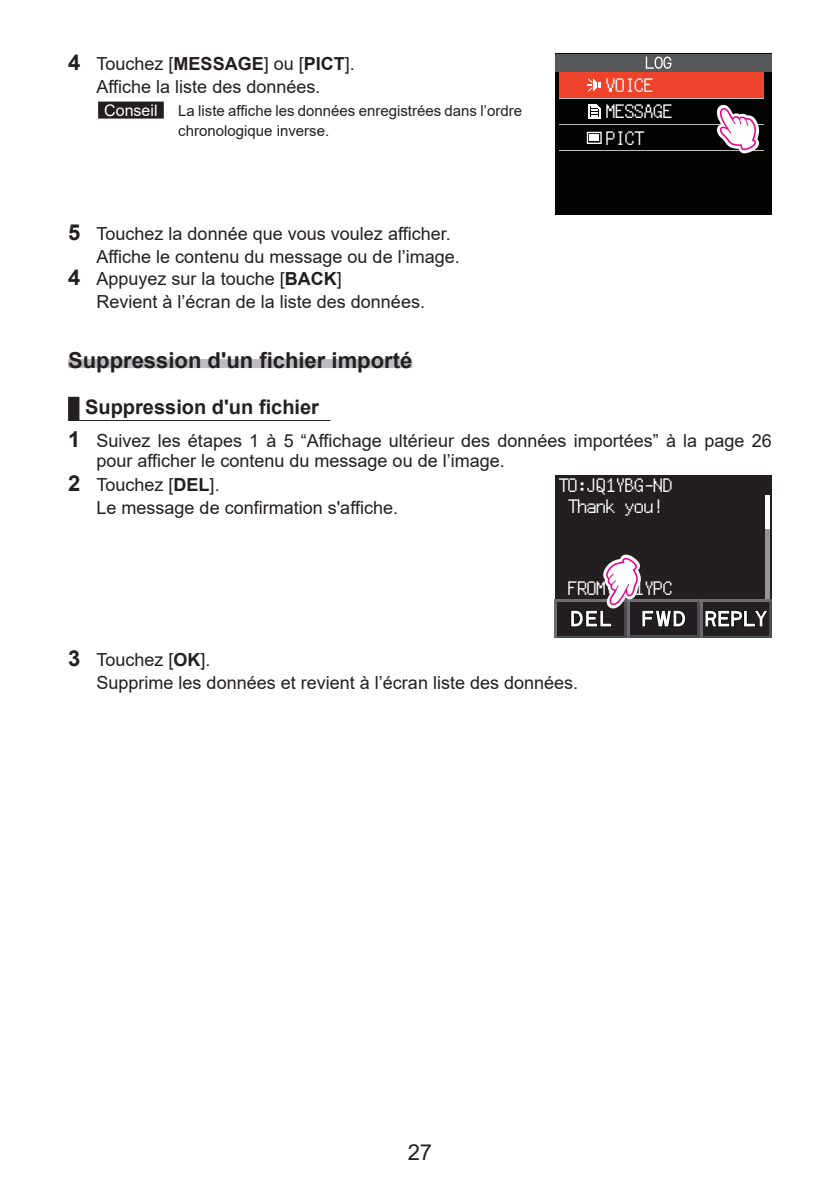
<style>
.page{position:relative;width:840px;height:1191px;background:#fff}
.page>*{position:absolute;margin:0;border:0;box-sizing:border-box;transform-origin:0 0}
.t1{font:700 22px "Arial";color:#231f20}
.t2{font:22px "Arial";color:#231f20}
.t3{font:700 20px "Arial";color:#231f20}
.t4{font:19px/26.4px "JF Dot K14 2004 Regular";color:#fff}
.t5{font:18px/22.8px "Arial";color:#231f20}
.t6{font:16px "Arial";color:#fff}
.t7{font:15px/20px "Arial";color:#231f20}
.s1{font-weight:700;font-size:22px}
.s2{font-weight:700}
</style>
<div class="page">
<div style="left:68px;top:359px;width:344px;height:9px;background:#bcbdc0"></div>
<div style="left:68px;top:397px;width:11px;height:24px;background:#231f20"></div>
<hr style="left:68px;top:420px;width:262px;height:1px;background:#231f20">
<div style="left:98px;top:102px;width:66px;height:17px;background:#231f20"></div>
<div style="left:554px;top:54px;width:217px;height:161px;background:#030303"></div>
<div style="left:554px;top:54px;width:217px;height:17px;background:#57585a"></div>
<div style="left:558px;top:72px;width:204px;height:26px;background:#ef422a"></div>
<hr style="left:558px;top:150px;width:204px;height:1px;background:#bcbdc0">
<hr style="left:558px;top:124px;width:204px;height:1px;background:#bcbdc0">
<hr style="left:558px;top:98px;width:204px;height:1px;background:#bcbdc0">
<svg style="left:645px;top:57px;width:26px;height:12px"></svg>
<svg style="left:588px;top:104px;width:12px;height:15px"></svg>
<svg style="left:586px;top:132px;width:15px;height:12px"></svg>
<svg style="left:587px;top:78px;width:13px;height:14px"></svg>
<svg style="left:716px;top:105px;width:43px;height:48px"></svg>
<div style="left:554px;top:475px;width:217px;height:162px;background:#231f20"></div>
<hr style="left:554px;top:599px;width:72px;height:2px;background:#6c6d70">
<hr style="left:554px;top:636px;width:71px;height:1px;background:#4b4c4d">
<hr style="left:554px;top:599px;width:2px;height:38px;background:#6c6d70">
<hr style="left:624px;top:599px;width:2px;height:38px;background:#4b4c4d">
<hr style="left:699px;top:599px;width:72px;height:2px;background:#6c6d70">
<hr style="left:699px;top:636px;width:71px;height:1px;background:#4b4c4d">
<hr style="left:699px;top:599px;width:2px;height:38px;background:#6c6d70">
<hr style="left:769px;top:599px;width:2px;height:38px;background:#4b4c4d">
<svg style="left:705px;top:610px;width:62px;height:17px"></svg>
<hr style="left:627px;top:599px;width:72px;height:2px;background:#6c6d70">
<hr style="left:627px;top:636px;width:71px;height:1px;background:#4b4c4d">
<hr style="left:627px;top:599px;width:2px;height:38px;background:#6c6d70">
<hr style="left:697px;top:599px;width:2px;height:38px;background:#4b4c4d">
<hr style="left:765px;top:495px;width:4px;height:103px;background:#939598">
<hr style="left:765px;top:495px;width:4px;height:34px;background:#fff">
<svg style="left:570px;top:554px;width:115px;height:73px"></svg>
<p class="t5" style="left:68px;top:52px;width:288px;text-align:center"><span class="s1">4</span> Touchez [<span class="s2">MESSAGE</span>] ou [<span class="s2">PICT</span>].<br>Affiche la liste des données.</p>
<p class="t6" style="left:104px;top:99px;width:55px">Conseil</p>
<p class="t7" style="left:178px;top:100px;width:345px">La liste affiche les données enregistrées dans l’ordre chronologique inverse.</p>
<p class="t5" style="left:68px;top:222px;width:384px"><span class="s1">5</span> Touchez la donnée que vous voulez afficher.</p>
<p class="t5" style="left:96px;top:245px;width:364px">Affiche le contenu du message ou de l’image.</p>
<p class="t5" style="left:68px;top:267px;width:275px"><span class="s1">4</span> Appuyez sur la touche [<span class="s2">BACK</span>]</p>
<p class="t5" style="left:96px;top:290px;width:330px">Revient à l’écran de la liste des données.</p>
<p class="t4" style="left:606px;top:72px;width:68px">VOICE<br>MESSAGE</p>
<p class="t4" style="left:606px;top:125px;width:39px">PICT</p>
<p class="t1" style="left:68px;top:344px;width:345px">Suppression d'un fichier importé</p>
<p class="t3" style="left:85px;top:393px;width:235px">Suppression d'un fichier</p>
<p class="t5" style="left:96px;top:430px;width:676px;line-height:20px;text-indent:-28px"><span class="s1">1</span> Suivez les étapes 1 à 5 “Affichage ultérieur des données importées” à la page 26 pour afficher le contenu du message ou de l’image.</p>
<p class="t5" style="left:96px;top:473px;width:303px;text-indent:-28px"><span class="s1">2</span> Touchez [<span class="s2">DEL</span>].<br>Le message de confirmation s'affiche.</p>
<p class="t4" style="left:558px;top:471px;width:115px">TO:JQ1YBG-ND</p>
<p class="t4" style="left:568px;top:493px;width:96px">Thank you!</p>
<p class="t4" style="left:568px;top:574px;width:106px">FROM:JH1YPC</p>
<p class="t5" style="left:96px;top:648px;width:483px;text-indent:-28px"><span class="s1">3</span> Touchez [<span class="s2">OK</span>].<br>Supprime les données et revient à l’écran liste des données.</p>
<p class="t2" style="left:407px;top:1136px;width:26px">27</p>
</div>
